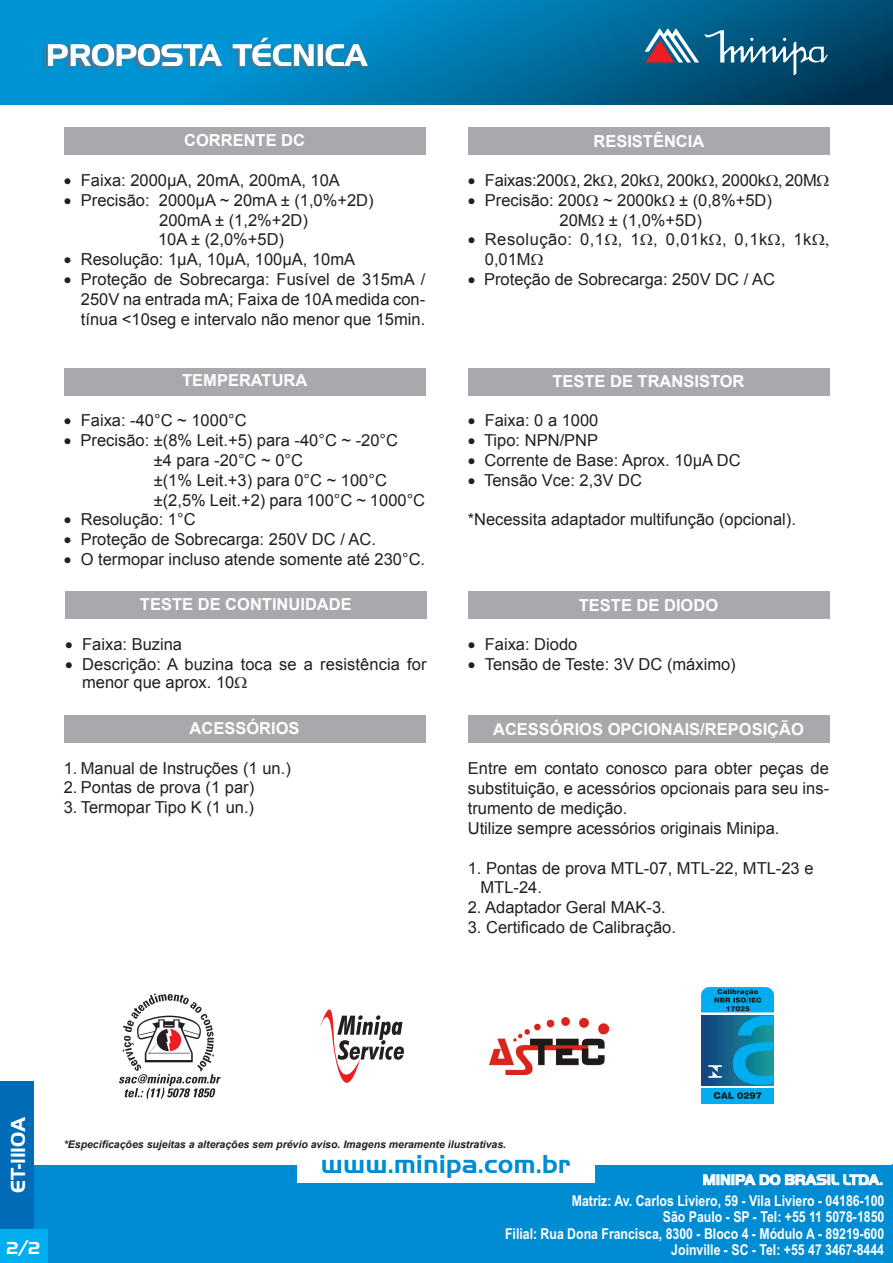
<style>
.page{position:relative;width:893px;height:1263px;background:#fff}
.page>*{position:absolute;margin:0;border:0;box-sizing:border-box;transform-origin:0 0}
.t1{font:30px "Handel Gothic BT";color:#fff}
.t2{font:700 27px "Handel Got D";color:#008cd2}
.t3{font:700 21px "Handel Got D";color:#fff}
.t4{font:700 18px "Handel Got D";color:#fff}
.Texto_padrão_1{font:16.5px/19.8px "Arial";color:#231f20;text-align:justify}
.t5{font:700 16.5px "Arial";color:#fff}
.Texto_padrão{font:16.5px/18px "Arial";color:#231f20}
.Texto_padrão_1-2{font:16.5px/19.8px "Arial";letter-spacing:.03em;color:#231f20}
.t6{font:700 15px/16.5px "Arial Narrow";color:#fff;text-align:right}
.t7{font:700 15px "Handel Got D";color:#fff}
.Texto_padrão-2{font:italic 700 10.5px "Arial";color:#231f20}
</style>
<div class="page">
<div style="left:1px;top:1166px;width:892px;height:97px;background:#008cd2"></div>
<div style="left:297px;top:1150px;width:297px;height:33px;background:#fff"></div>
<svg style="left:703px;top:1174px;width:179px;height:12px"></svg>
<div style="left:0;top:1081px;width:33px;height:181px;background:#006cb7"></div>
<div style="left:0;top:1229px;width:47px;height:34px;background:#00aeef"></div>
<img style="left:0;top:0;width:887px;height:105px">
<svg style="left:645px;top:28px;width:183px;height:47px;background:#326d8d"></svg>
<img style="left:43px;top:39px;width:325px;height:32px">
<img style="left:887px;top:0;width:6px;height:105px">
<div style="left:64px;top:128px;width:361px;height:27px;background:#a8a9ad"></div>
<div style="left:468px;top:128px;width:361px;height:27px;background:#a8a9ad"></div>
<div style="left:468px;top:368px;width:361px;height:27px;background:#a8a9ad"></div>
<div style="left:468px;top:591px;width:361px;height:27px;background:#a8a9ad"></div>
<div style="left:65px;top:591px;width:362px;height:27px;background:#a8a9ad"></div>
<div style="left:64px;top:716px;width:361px;height:27px;background:#a8a9ad"></div>
<div style="left:468px;top:716px;width:361px;height:27px;background:#a8a9ad"></div>
<div style="left:64px;top:368px;width:361px;height:27px;background:#a8a9ad"></div>
<img style="left:489px;top:1017px;width:120px;height:57px">
<svg style="left:319px;top:1009px;width:85px;height:74px"></svg>
<img style="left:701px;top:987px;width:73px;height:99px">
<div style="left:701px;top:1088px;width:73px;height:15px;background:#00aeef"></div>
<svg style="left:714px;top:1092px;width:47px;height:7px"></svg>
<svg style="left:701px;top:988px;width:73px;height:97px;background:#1685b1"></svg>
<svg style="left:119px;top:993px;width:102px;height:106px"></svg>
<h1 class="t1" style="left:46px;top:37px;width:322px">PROPOSTA TÉCNICA</h1>
<p class="t5" style="left:184px;top:130px;width:122px">CORRENTE DC</p>
<p class="Texto_padrão_1" style="left:64px;top:170px;width:277px">• Faixa: 2000µA, 20mA, 200mA, 10A</p>
<p class="Texto_padrão_1" style="left:64px;top:190px;width:311px">• Precisão: 2000µA ~ 20mA ± (1,0%+2D)</p>
<p class="Texto_padrão_1" style="left:159px;top:210px;width:150px">200mA ± (1,2%+2D)</p>
<p class="Texto_padrão_1" style="left:158px;top:230px;width:127px">10A ± (2,0%+5D)</p>
<p class="Texto_padrão_1" style="left:64px;top:250px;width:293px">• Resolução: 1µA, 10µA, 100µA, 10mA</p>
<p class="Texto_padrão_1" style="left:81px;top:269px;width:346px;text-indent:-17px">• Proteção de Sobrecarga: Fusível de 315mA / 250V na entrada mA; Faixa de 10A medida con&shy;tínua &lt;10seg e intervalo não menor que 15min.</p>
<p class="t5" style="left:182px;top:370px;width:127px">TEMPERATURA</p>
<p class="Texto_padrão_1" style="left:64px;top:411px;width:184px">• Faixa: -40°C ~ 1000°C</p>
<p class="Texto_padrão_1" style="left:64px;top:431px;width:336px">• Precisão: ±(8% Leit.+5) para -40°C ~ -20°C</p>
<p class="Texto_padrão_1" style="left:154px;top:450px;width:151px">±4 para -20°C ~ 0°C</p>
<p class="Texto_padrão_1" style="left:154px;top:470px;width:235px">±(1% Leit.+3) para 0°C ~ 100°C</p>
<p class="Texto_padrão_1" style="left:154px;top:490px;width:273px">±(2,5% Leit.+2) para 100°C ~ 1000°C</p>
<p class="Texto_padrão_1" style="left:64px;top:510px;width:133px">• Resolução: 1°C</p>
<p class="Texto_padrão_1" style="left:64px;top:530px;width:314px">• Proteção de Sobrecarga: 250V DC / AC.</p>
<p class="Texto_padrão_1" style="left:64px;top:549px;width:363px">• O termopar incluso atende somente até 230°C.</p>
<p class="t5" style="left:140px;top:593px;width:213px">TESTE DE CONTINUIDADE</p>
<p class="Texto_padrão_1" style="left:65px;top:634px;width:118px">• Faixa: Buzina</p>
<p class="Texto_padrão" style="left:82px;top:655px;width:346px;text-indent:-17px">• Descrição: A buzina toca se a resistência for menor que aprox. 10</p>
<p class="t5" style="left:189px;top:717px;width:112px">ACESSÓRIOS</p>
<p class="Texto_padrão_1" style="left:64px;top:758px;width:229px">1. Manual de Instruções (1 un.)</p>
<p class="Texto_padrão_1" style="left:64px;top:778px;width:192px">2. Pontas de prova (1 par)</p>
<p class="Texto_padrão_1" style="left:64px;top:798px;width:192px">3. Termopar Tipo K (1 un.)</p>
<p class="t5" style="left:593px;top:130px;width:112px">RESISTÊNCIA</p>
<p class="Texto_padrão_1" style="left:468px;top:171px;width:350px">• Faixas:200 , 2k , 20k , 200k , 2000k 20M</p>
<p class="Texto_padrão_1" style="left:468px;top:190px;width:306px">• Precisão: 200 ~ 2000k ± (0,8%+5D)</p>
<p class="Texto_padrão_1" style="left:560px;top:210px;width:144px">20M ± (1,0%+5D)</p>
<p class="Texto_padrão_1-2" style="left:485px;top:230px;width:328px;text-indent:-17px">• Resolução: 0,1 , 1 , 0,01k , 0,1k , 1k<br>0,01M</p>
<p class="Texto_padrão" style="left:468px;top:270px;width:309px">• Proteção de Sobrecarga: 250V DC / AC</p>
<p class="t5" style="left:552px;top:371px;width:194px">TESTE DE TRANSISTOR</p>
<p class="Texto_padrão_1" style="left:468px;top:411px;width:132px">• Faixa: 0 a 1000</p>
<p class="Texto_padrão_1" style="left:468px;top:431px;width:132px">• Tipo: NPN/PNP</p>
<p class="Texto_padrão_1" style="left:468px;top:450px;width:274px">• Corrente de Base: Aprox. 10µA DC</p>
<p class="Texto_padrão_1" style="left:468px;top:470px;width:176px">• Tensão Vce: 2,3V DC</p>
<p class="Texto_padrão_1" style="left:468px;top:510px;width:330px">*Necessita adaptador multifunção (opcional).</p>
<p class="t5" style="left:579px;top:594px;width:141px">TESTE DE DIODO</p>
<p class="Texto_padrão_1" style="left:468px;top:634px;width:111px">• Faixa: Diodo</p>
<p class="Texto_padrão_1" style="left:468px;top:654px;width:269px">• Tensão de Teste: 3V DC (máximo)</p>
<p class="t5" style="left:493px;top:718px;width:312px">ACESSÓRIOS OPCIONAIS/REPOSIÇÃO</p>
<p class="Texto_padrão_1" style="left:468px;top:759px;width:363px">Entre em contato conosco para obter peças de substituição, e acessórios opcionais para seu ins&shy;trumento de medição.</p>
<p class="Texto_padrão_1" style="left:468px;top:818px;width:313px">Utilize sempre acessórios originais Minipa.</p>
<p class="Texto_padrão_1" style="left:480px;top:858px;width:334px;text-indent:-13px">1. Pontas de prova MTL-07, MTL-22, MTL-23 e<br>MTL-24.</p>
<p class="Texto_padrão_1" style="left:468px;top:897px;width:200px">2. Adaptador Geral MAK-3.</p>
<p class="Texto_padrão_1" style="left:468px;top:917px;width:210px">3. Certificado de Calibração.</p>
<p class="t3" style="left:6px;top:1193px;width:78px;rotate:-90deg">ET-1110A</p>
<p class="Texto_padrão-2" style="left:64px;top:1137px;width:444px">*Especificações sujeitas a alterações sem prévio aviso. Imagens meramente ilustrativas.</p>
<h2 class="t2" style="left:321px;top:1146px;width:251px">www.minipa.com.br</h2>
<p class="t7" style="left:703px;top:1170px;width:182px">MINIPA DO BRASIL LTDA.</p>
<p class="t6" style="left:505px;top:1194px;width:381px">Matriz: Av. Carlos Liviero, 59 - Vila Liviero - 04186-100<br>São Paulo - SP - Tel: +55 11 5078-1850<br>Filial: Rua Dona Francisca, 8300 - Bloco 4 - Módulo A - 89219-600</p>
<p class="t4" style="left:7px;top:1237px;width:35px">2/2</p>
<p class="t6" style="left:671px;top:1243px;width:214px">Joinville - SC - Tel: +55 47 3467-8444</p>
</div>
